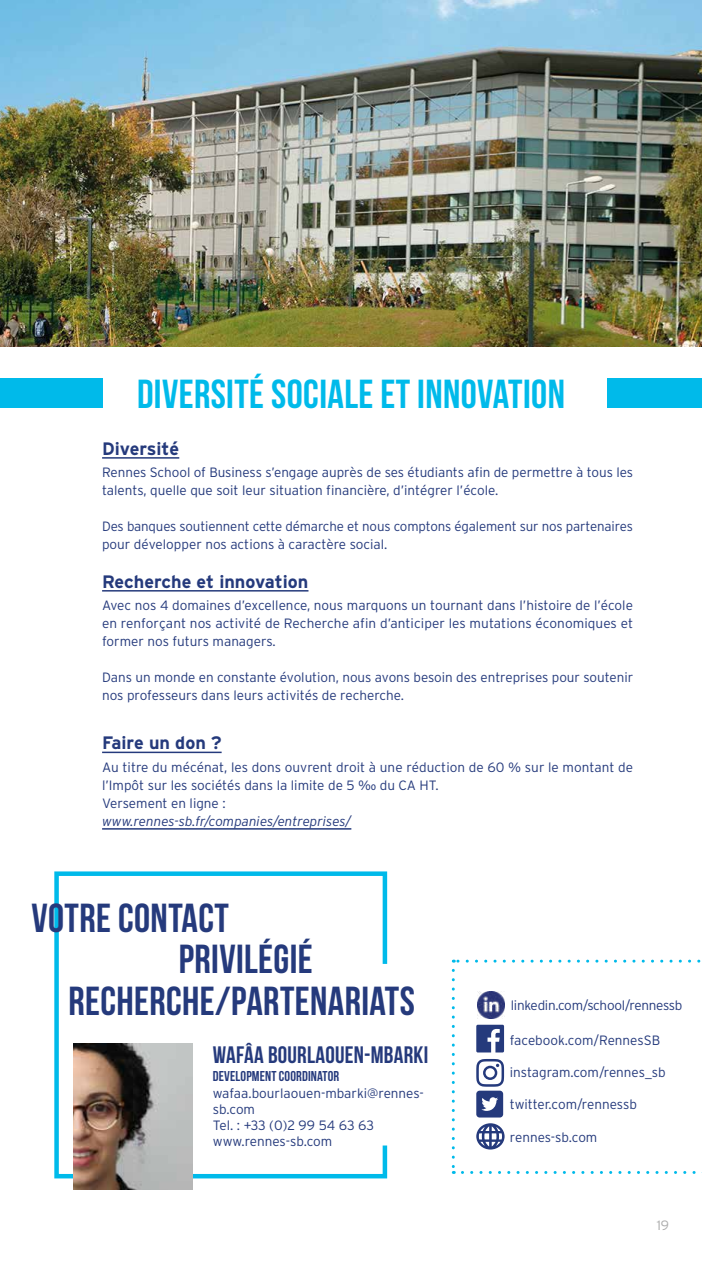
<style>
.page{position:relative;width:702px;height:1263px;background:#fff}
.page>*{position:absolute;margin:0;border:0;box-sizing:border-box;transform-origin:0 0}
.t1{font:700 40.5px/82.2px "Bebas Neue";letter-spacing:.01em;color:#253a7c}
.t2{font:700 40.5px "Bebas Neue";letter-spacing:.01em;color:#00baea}
.t3{font:700 23.85px "Bebas Neue";letter-spacing:.01em;color:#253a7c}
.t4{font:700 18px "Interstate";color:#253a7c}
.t5{font:700 14.25px "Bebas Neue";letter-spacing:.01em;color:#253a7c}
.t6{font:300 13.5px/18px "Interstate";color:#253a7c}
.t7{font:italic 300 13.5px "Interstate";color:#253a7c}
.t8{font:300 13.5px "Interstate";letter-spacing:-.02em;color:#253a7c}
.t9{font:300 13.5px "Interstate";color:#acacac}
</style>
<div class="page">
<img style="left:0;top:0;width:702px;height:347px">
<svg style="left:452px;top:970px;width:3px;height:204px"></svg>
<svg style="left:462px;top:1171px;width:240px;height:3px"></svg>
<svg style="left:453px;top:960px;width:248px;height:3px"></svg>
<hr style="left:102px;top:457px;width:77px;height:2px;background:#253a7c">
<hr style="left:102px;top:590px;width:206px;height:1px;background:#253a7c">
<hr style="left:102px;top:752px;width:120px;height:1px;background:#253a7c">
<hr style="left:102px;top:828px;width:249px;height:2px;background:#253a7c">
<svg style="left:54px;top:871px;width:334px;height:310px"></svg>
<div style="left:0;top:378px;width:102px;height:30px;background:#00baea"></div>
<div style="left:607px;top:378px;width:95px;height:30px;background:#00baea"></div>
<img style="left:74px;top:1044px;width:118px;height:145px">
<svg style="left:476px;top:1123px;width:28px;height:26px"></svg>
<img style="left:477px;top:991px;width:27px;height:28px">
<svg style="left:476px;top:1059px;width:28px;height:58px"></svg>
<svg style="left:476px;top:1025px;width:28px;height:27px"></svg>
<h1 class="t2" style="left:137px;top:371px;width:429px">DIVERSITÉ SOCIALE ET INNOVATION</h1>
<h3 class="t4" style="left:102px;top:438px;width:79px">Diversité</h3>
<p class="t6" style="left:102px;top:463px;width:532px">Rennes School of Business s’engage auprès de ses étudiants afin de permettre à tous les talents, quelle que soit leur situation financière, d’intégrer l’école.</p>
<p class="t6" style="left:102px;top:517px;width:532px">Des banques soutiennent cette démarche et nous comptons également sur nos partenaires pour développer nos actions à caractère social.</p>
<h3 class="t4" style="left:102px;top:570px;width:208px">Recherche et innovation</h3>
<p class="t6" style="left:102px;top:596px;width:532px;text-align:justify">Avec nos 4 domaines d’excellence, nous marquons un tournant dans l’histoire de l’école en renforçant nos activité de Recherche afin d’anticiper les mutations économiques et former nos futurs managers.</p>
<p class="t6" style="left:102px;top:668px;width:532px">Dans un monde en constante évolution, nous avons besoin des entreprises pour soutenir nos professeurs dans leurs activités de recherche.</p>
<h3 class="t4" style="left:102px;top:732px;width:121px">Faire un don ?</h3>
<p class="t6" style="left:102px;top:758px;width:532px">Au titre du mécénat, les dons ouvrent droit à une réduction de 60 % sur le montant de l’Impôt sur les sociétés dans la limite de 5 ‰ du CA HT.<br>Versement en ligne :</p>
<p class="t7" style="left:102px;top:813px;width:251px">www.rennes-sb.fr/companies/entreprises/</p>
<h1 class="t1" style="left:68px;top:877px;width:348px;text-indent:-37px">VOTRE CONTACT<br>RECHERCHE/PARTENARIATS</h1>
<h2 class="t3" style="left:213px;top:1042px;width:217px">WAFÂA BOURLAOUEN-MBARKI</h2>
<p class="t5" style="left:213px;top:1069px;width:128px">DEVELOPMENT COORDINATOR</p>
<p class="t6" style="left:213px;top:1085px;width:212px;line-height:16.2px">wafaa.bourlaouen-mbarki@rennes&shy;sb.com<br>Tel. : +33 (0)2 99 54 63 63 www.rennes-sb.com</p>
<h1 class="t1" style="left:179px;top:917px;width:135px">PRIVILÉGIÉ</h1>
<p class="t8" style="left:510px;top:997px;width:173px">linkedin.com/school/rennessb</p>
<p class="t6" style="left:510px;top:1031px;width:152px">facebook.com/RennesSB</p>
<p class="t6" style="left:510px;top:1063px;width:157px">instagram.com/rennes_sb</p>
<p class="t6" style="left:510px;top:1095px;width:128px">twitter.com/rennessb</p>
<p class="t6" style="left:510px;top:1128px;width:89px">rennes-sb.com</p>
<p class="t9" style="left:656px;top:1218px;width:14px">19</p>
</div>
